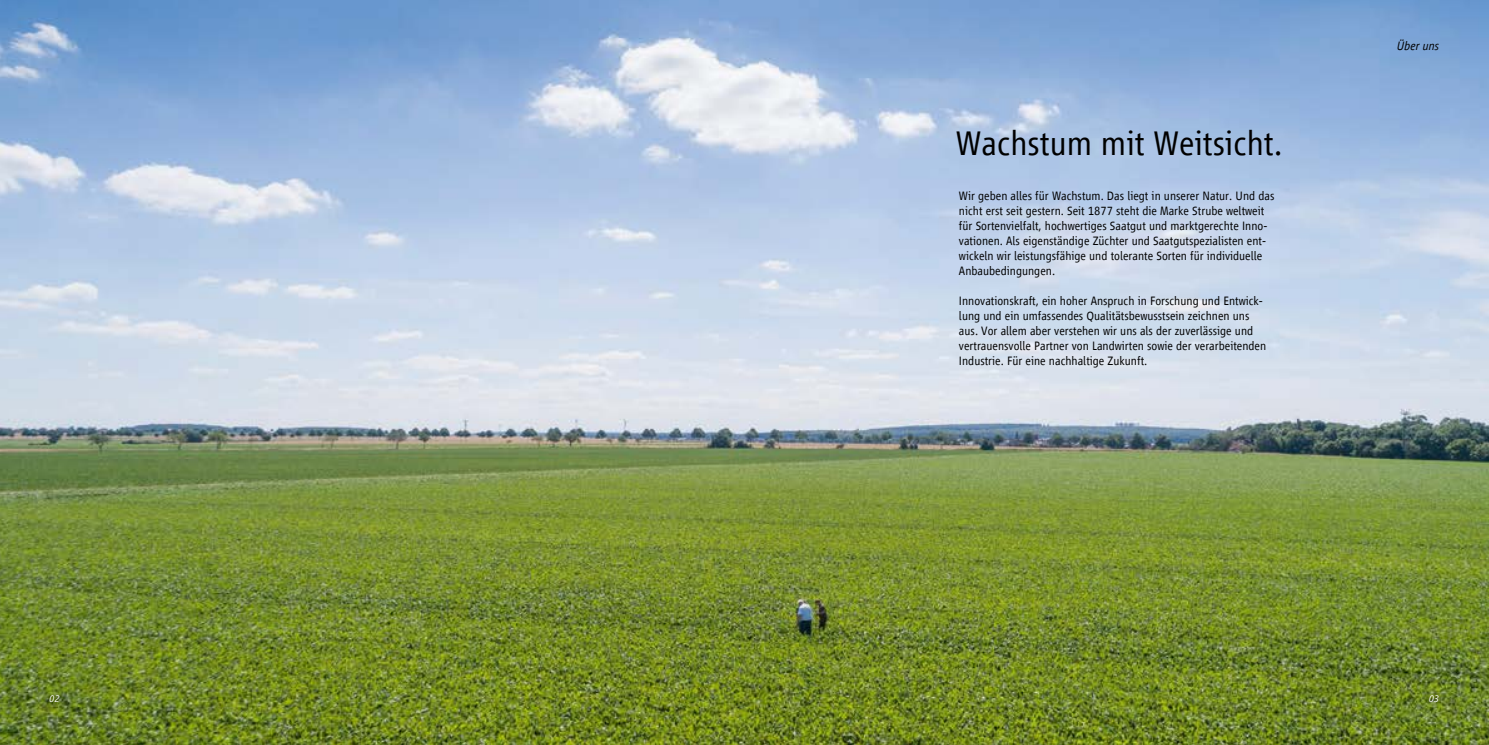
<style>
.page{position:relative;width:1489px;height:745px;background:#fff}
.page>*{position:absolute;margin:0;border:0;box-sizing:border-box;transform-origin:0 0}
.t1{font:300 35px "Vialog LT Com";color:#000}
.t2{font:300 12.5px/15px "Vialog LT Com";color:#000}
.t3{font:italic 300 12.5px "Vialog LT Com";color:#000}
.t4{font:italic 300 10px "Vialog LT Com";color:#fff}
</style>
<div class="page">
<img style="left:0;top:0;width:1488px;height:744px">
<div style="left:1422px;top:688px;width:22px;height:21px;background:#000;opacity:.75"></div>
<div style="left:43px;top:688px;width:22px;height:20px;background:#000;opacity:.75"></div>
<p class="t1" style="left:955px;top:124px;width:328px">Wachstum mit Weitsicht.</p>
<p class="t2" style="left:958px;top:188px;width:317px">Wir geben alles für Wachstum. Das liegt in unserer Natur. Und das nicht erst seit gestern. Seit 1877 steht die Marke Strube weltweit für Sortenvielfalt, hochwertiges Saatgut und marktgerechte Inno&shy;vationen. Als eigenständige Züchter und Saatgutspezialisten ent&shy;wickeln wir leistungsfähige und tolerante Sorten für individuelle Anbaubedingungen.</p>
<p class="t2" style="left:958px;top:293px;width:309px">Innovationskraft, ein hoher Anspruch in Forschung und Entwick&shy;lung und ein umfassendes Qualitätsbewusstsein zeichnen uns aus. Vor allem aber verstehen wir uns als der zuverlässige und vertrauensvolle Partner von Landwirten sowie der verarbeitenden Industrie. Für eine nachhaltige Zukunft.</p>
<p class="t3" style="left:1396px;top:39px;width:44px">Über uns</p>
<p class="t4" style="left:50px;top:693px;width:12px">02</p>
<p class="t4" style="left:1429px;top:693px;width:12px">03</p>
</div>
